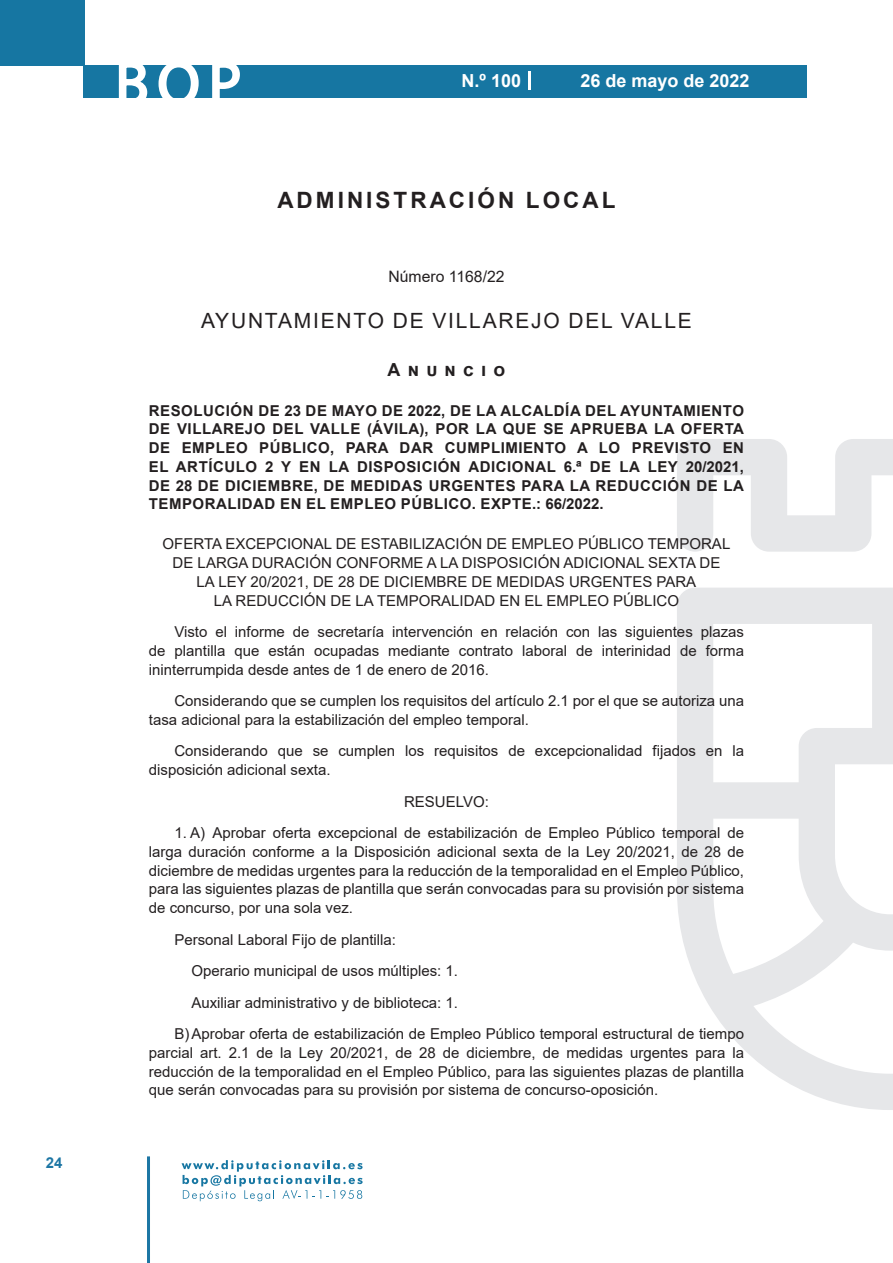
<style>
.page{position:relative;width:893px;height:1263px;background:#fff}
.page>*{position:absolute;margin:0;border:0;box-sizing:border-box;transform-origin:0 0}
.t1{font:500 61.5px "Avant Garde";color:#fff}
.t2{font:700 22.5px "Arial";letter-spacing:.135em;color:#231f20}
.t3{font:21px "Arial";letter-spacing:.085em;color:#231f20}
.t4{font:700 18px "Arial";color:#fff}
.t5{font:700 18px "Arial";letter-spacing:.4em;color:#231f20}
.t6{font:15.75px "Arial";color:#231f20}
.t7{font:15px/18.8px "Arial";color:#231f20;text-align:justify}
.t8{font:700 15px/18.8px "Arial";letter-spacing:.035em;color:#231f20;text-align:justify}
.t9{font:700 15px "Arial";color:#1d76a4}
</style>
<div class="page">
<div style="left:0;top:0;width:85px;height:65px;background:#1676a2"></div>
<div style="left:84px;top:65px;width:723px;height:33px;background:#1676a2"></div>
<svg style="left:118px;top:65px;width:30px;height:33px"></svg>
<svg style="left:158px;top:65px;width:41px;height:33px"></svg>
<svg style="left:212px;top:65px;width:28px;height:33px"></svg>
<svg style="left:182px;top:1160px;width:181px;height:41px"></svg>
<hr style="left:147px;top:1156px;width:3px;height:107px;background:#1d76a4">
<svg style="left:529px;top:71px;width:2px;height:19px"></svg>
<svg style="left:677px;top:439px;width:216px;height:671px"></svg>
<p class="t9" style="left:46px;top:1152px;width:18px">24</p>
<h1 class="t1" style="left:115px;top:46px;width:128px">BOP</h1>
<p class="t4" style="left:462px;top:68px;width:61px">N.º 100</p>
<p class="t4" style="left:580px;top:68px;width:171px">26 de mayo de 2022</p>
<h2 class="t2" style="left:277px;top:184px;width:340px">ADMINISTRACIÓN LOCAL</h2>
<p class="t6" style="left:388px;top:266px;width:118px">Número 1168/22</p>
<h3 class="t3" style="left:201px;top:307px;width:492px">AYUNTAMIENTO DE VILLAREJO DEL VALLE</h3>
<p class="t5" style="left:388px;top:356px;width:119px">Anuncio</p>
<p class="t8" style="left:149px;top:401px;width:597px">RESOLUCIÓN DE 23 DE MAYO DE 2022, DE LA ALCALDÍA DEL AYUNTAMIENTO DE VILLAREJO DEL VALLE (ÁVILA), POR LA QUE SE APRUEBA LA OFERTA DE EMPLEO PÚBLICO, PARA DAR CUMPLIMIENTO A LO PREVISTO EN EL ARTÍCULO 2 Y EN LA DISPOSICIÓN ADICIONAL 6.ª DE LA LEY 20/2021, DE 28 DE DICIEMBRE, DE MEDIDAS URGENTES PARA LA REDUCCIÓN DE LA TEMPORALIDAD EN EL EMPLEO PÚBLICO. EXPTE.: 66/2022.</p>
<p class="t7" style="left:163px;top:534px;width:569px;text-align:center">OFERTA EXCEPCIONAL DE ESTABILIZACIÓN DE EMPLEO PÚBLICO TEMPORAL DE LARGA DURACIÓN CONFORME A LA DISPOSICIÓN ADICIONAL SEXTA DE LA LEY 20/2021, DE 28 DE DICIEMBRE DE MEDIDAS URGENTES PARA<br>LA REDUCCIÓN DE LA TEMPORALIDAD EN EL EMPLEO PÚBLICO</p>
<p class="t7" style="left:149px;top:622px;width:597px;text-indent:26px">Visto el informe de secretaría intervención en relación con las siguientes plazas de plantilla que están ocupadas mediante contrato laboral de interinidad de forma ininterrumpida desde antes de 1 de enero de 2016.</p>
<p class="t7" style="left:149px;top:691px;width:597px;text-indent:26px">Considerando que se cumplen los requisitos del artículo 2.1 por el que se autoriza una tasa adicional para la estabilización del empleo temporal.</p>
<p class="t7" style="left:149px;top:741px;width:597px;text-indent:26px">Considerando que se cumplen los requisitos de excepcionalidad fijados en la disposición adicional sexta.</p>
<p class="t7" style="left:404px;top:792px;width:86px">RESUELVO:</p>
<p class="t7" style="left:149px;top:823px;width:597px;text-indent:26px">1. A) Aprobar oferta excepcional de estabilización de Empleo Público temporal de larga duración conforme a la Disposición adicional sexta de la Ley 20/2021, de 28 de diciembre de medidas urgentes para la reducción de la temporalidad en el Empleo Público, para las siguientes plazas de plantilla que serán convocadas para su provisión por sistema de concurso, por una sola vez.</p>
<p class="t7" style="left:174px;top:930px;width:223px">Personal Laboral Fijo de plantilla:</p>
<p class="t7" style="left:191px;top:961px;width:268px">Operario municipal de usos múltiples: 1.</p>
<p class="t7" style="left:191px;top:993px;width:268px">Auxiliar administrativo y de biblioteca: 1.</p>
<p class="t7" style="left:174px;top:1024px;width:571px">B)Aprobar oferta de estabilización de Empleo Público temporal estructural de tiempo</p>
<p class="t7" style="left:149px;top:1043px;width:597px">parcial art. 2.1 de la Ley 20/2021, de 28 de diciembre, de medidas urgentes para la reducción de la temporalidad en el Empleo Público, para las siguientes plazas de plantilla que serán convocadas para su provisión por sistema de concurso-oposición.</p>
</div>
